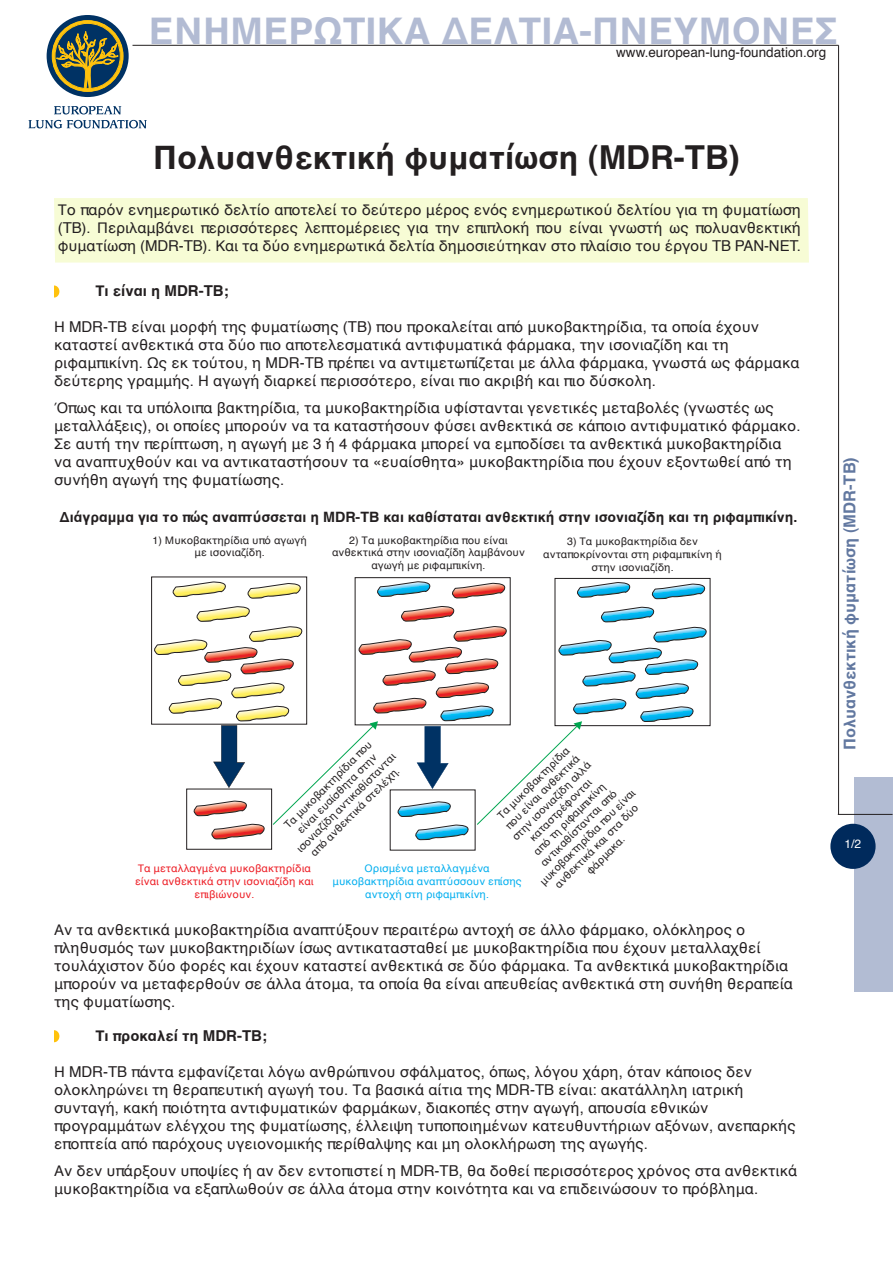
<style>
.page{position:relative;width:893px;height:1263px;background:#fff}
.page>*{position:absolute;margin:0;border:0;box-sizing:border-box;transform-origin:0 0}
.t1{font:700 37.5px "Helvetica";color:#b2bbd3}
.t2{font:700 33px "Helvetica";color:#231f20}
.t3{font:700 16.5px "Helvetica";color:#6278a0}
.t4{font:15px/18px "Helvetica";color:#231f20}
.t5{font:700 15px "Helvetica";color:#231f20}
.t6{font:700 14.25px "Helvetica";color:#231f20}
.t7{font:13.5px "Helvetica";color:#231f20}
.t8{font:12px "Helvetica";color:#fff}
.t9{font:10.65px/12.8px "Helvetica";color:#231f20;text-align:center}
.t10{font:10.65px/12.8px "Helvetica";color:#00aeef;text-align:center}
.t11{font:10.65px/12.8px "Helvetica";color:#ed1c24;text-align:center}
</style>
<div class="page">
<div style="left:854px;top:777px;width:38px;height:214px;background:#b2bcd3"></div>
<div style="left:830px;top:824px;width:46px;height:45px;background:#002a5c;border-radius:50%"></div>
<hr style="left:838px;top:45px;width:1px;height:769px;background:#231f20">
<hr style="left:132px;top:45px;width:706px;height:1px;background:#231f20">
<hr style="left:838px;top:814px;width:54px;height:1px;background:#231f20">
<div style="left:47px;top:15px;width:82px;height:82px;background:#003264;border-radius:50%"></div>
<svg style="left:54px;top:106px;width:67px;height:8px"></svg>
<svg style="left:28px;top:120px;width:119px;height:8px"></svg>
<svg style="left:52px;top:20px;width:71px;height:72px"></svg>
<div style="left:54px;top:198px;width:755px;height:65px;background:#f7fcd5"></div>
<div style="left:186px;top:788px;width:86px;height:62px;border:1px solid #231f20"></div>
<div style="left:555px;top:578px;width:155px;height:148px;border:1px solid #231f20"></div>
<div style="left:151px;top:576px;width:156px;height:149px;border:1px solid #231f20"></div>
<svg style="left:172px;top:581px;width:54px;height:16px"></svg>
<svg style="left:247px;top:583px;width:54px;height:16px"></svg>
<svg style="left:377px;top:581px;width:54px;height:16px"></svg>
<svg style="left:452px;top:582px;width:54px;height:16px"></svg>
<svg style="left:577px;top:582px;width:54px;height:16px"></svg>
<svg style="left:651px;top:583px;width:55px;height:16px"></svg>
<svg style="left:153px;top:605px;width:555px;height:235px"></svg>
<svg style="left:54px;top:285px;width:5px;height:13px"></svg>
<svg style="left:54px;top:1030px;width:5px;height:12px"></svg>
<h1 class="t1" style="left:149px;top:0;width:690px">ΕΝΗΜΕΡΩΤΙΚΑ ΔΕΛΤΙΑ-ΠΝΕΥΜΟΝΕΣ</h1>
<p class="t7" style="left:616px;top:42px;width:212px">www.european-lung-foundation.org</p>
<h2 class="t2" style="left:153px;top:131px;width:588px">Πολυανθεκτική φυματίωση (MDR-TB)</h2>
<p class="t4" style="left:58px;top:201px;width:745px;text-align:justify">Το παρόν ενημερωτικό δελτίο αποτελεί το δεύτερο μέρος ενός ενημερωτικού δελτίου για τη φυματίωση (TB). Περιλαμβάνει περισσότερες λεπτομέρειες για την επιπλοκή που είναι γνωστή ως πολυανθεκτική φυματίωση (MDR-TB). Και τα δύο ενημερωτικά δελτία δημοσιεύτηκαν στο πλαίσιο του έργου TB PAN-NET.</p>
<p class="t5" style="left:95px;top:279px;width:135px">Τι είναι η MDR-TB;</p>
<p class="t4" style="left:54px;top:318px;width:747px">Η MDR-TB είναι μορφή της φυματίωσης (TB) που προκαλείται από μυκοβακτηρίδια, τα οποία έχουν καταστεί ανθεκτικά στα δύο πιο αποτελεσματικά αντιφυματικά φάρμακα, την ισονιαζίδη και τη ριφαμπικίνη. Ως εκ τούτου, η MDR-TB πρέπει να αντιμετωπίζεται με άλλα φάρμακα, γνωστά ως φάρμακα δεύτερης γραμμής. Η αγωγή διαρκεί περισσότερο, είναι πιο ακριβή και πιο δύσκολη.</p>
<p class="t4" style="left:54px;top:399px;width:748px">Όπως και τα υπόλοιπα βακτηρίδια, τα μυκοβακτηρίδια υφίστανται γενετικές μεταβολές (γνωστές ως μεταλλάξεις), οι οποίες μπορούν να τα καταστήσουν φύσει ανθεκτικά σε κάποιο αντιφυματικό φάρμακο.<br>Σε αυτή την περίπτωση, η αγωγή με 3 ή 4 φάρμακα μπορεί να εμποδίσει τα ανθεκτικά μυκοβακτηρίδια να αναπτυχθούν και να αντικαταστήσουν τα «ευαίσθητα» μυκοβακτηρίδια που έχουν εξοντωθεί από τη συνήθη αγωγή της φυματίωσης.</p>
<p class="t6" style="left:60px;top:506px;width:739px">Διάγραμμα για το πώς αναπτύσσεται η MDR-TB και καθίσταται ανθεκτική στην ισονιαζίδη και τη ριφαμπικίνη.</p>
<p class="t9" style="left:153px;top:534px;width:156px">1) Μυκοβακτηρίδια υπό αγωγή με ισονιαζίδη.</p>
<p class="t9" style="left:332px;top:534px;width:194px">2) Τα μυκοβακτηρίδια που είναι ανθεκτικά στην ισονιαζίδη λαμβάνουν αγωγή με ριφαμπικίνη.</p>
<p class="t9" style="left:543px;top:535px;width:180px">3) Τα μυκοβακτηρίδια δεν ανταποκρίνονται στη ριφαμπικίνη ή στην ισονιαζίδη.</p>
<p class="t9" style="left:276px;top:828px;width:137px;rotate:-45deg">Τα μυκοβακτηρίδια που είναι ευαίσθητα στην ισονιαζίδη αντικαθίστανται από ανθεκτικά στελέχη.</p>
<p class="t9" style="left:483px;top:825px;width:132px;rotate:-45deg">Τα μυκοβακτηρίδια<br>που είναι ανθεκτικά<br>στην ισονιαζίδη αλλά καταστρέφονται<br>από τη ριφαμπικίνη αντικαθίστανται από μυκοβακτηρίδια που είναι ανθεκτικά και στα δύο φάρμακα.</p>
<p class="t11" style="left:135px;top:862px;width:180px">Τα μεταλλαγμένα μυκοβακτηρίδια είναι ανθεκτικά στην ισονιαζίδη και επιβιώνουν.</p>
<p class="t10" style="left:333px;top:862px;width:191px">Ορισμένα μεταλλαγμένα μυκοβακτηρίδια αναπτύσσουν επίσης αντοχή στη ριφαμπικίνη.</p>
<p class="t4" style="left:54px;top:921px;width:740px">Αν τα ανθεκτικά μυκοβακτηρίδια αναπτύξουν περαιτέρω αντοχή σε άλλο φάρμακο, ολόκληρος ο πληθυσμός των μυκοβακτηριδίων ίσως αντικατασταθεί με μυκοβακτηρίδια που έχουν μεταλλαχθεί τουλάχιστον δύο φορές και έχουν καταστεί ανθεκτικά σε δύο φάρμακα. Τα ανθεκτικά μυκοβακτηρίδια μπορούν να μεταφερθούν σε άλλα άτομα, τα οποία θα είναι απευθείας ανθεκτικά στη συνήθη θεραπεία της φυματίωσης.</p>
<p class="t5" style="left:95px;top:1023px;width:173px">Τι προκαλεί τη MDR-TB;</p>
<p class="t4" style="left:54px;top:1063px;width:743px">Η MDR-TB πάντα εμφανίζεται λόγω ανθρώπινου σφάλματος, όπως, λόγου χάρη, όταν κάποιος δεν ολοκληρώνει τη θεραπευτική αγωγή του. Τα βασικά αίτια της MDR-TB είναι: ακατάλληλη ιατρική συνταγή, κακή ποιότητα αντιφυματικών φαρμάκων, διακοπές στην αγωγή, απουσία εθνικών προγραμμάτων ελέγχου της φυματίωσης, έλλειψη τυποποιημένων κατευθυντήριων αξόνων, ανεπαρκής εποπτεία από παρόχους υγειονομικής περίθαλψης και μη ολοκλήρωση της αγωγής.</p>
<p class="t4" style="left:54px;top:1162px;width:745px">Αν δεν υπάρξουν υποψίες ή αν δεν εντοπιστεί η MDR-TB, θα δοθεί περισσότερος χρόνος στα ανθεκτικά μυκοβακτηρίδια να εξαπλωθούν σε άλλα άτομα στην κοινότητα και να επιδεινώσουν το πρόβλημα.</p>
<p class="t3" style="left:836px;top:750px;width:295px;rotate:-90deg">Πολυανθεκτική φυματίωση (MDR-TB)</p>
<p class="t8" style="left:844px;top:834px;width:18px">1/2</p>
</div>
